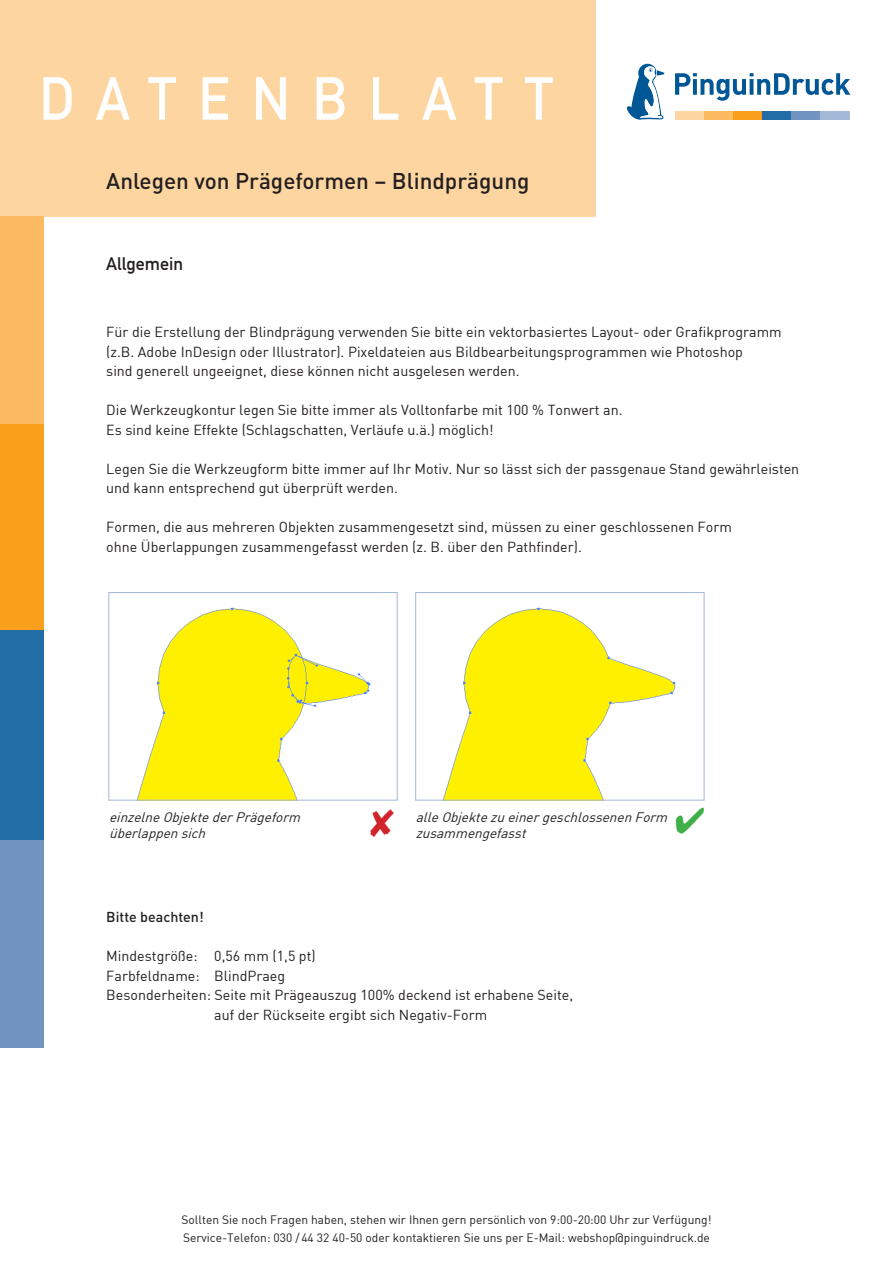
<style>
.page{position:relative;width:893px;height:1263px;background:#fff}
.page>*{position:absolute;margin:0;border:0;box-sizing:border-box;transform-origin:0 0}
.t1{font:500 22.5px "DIN";color:#231f20}
.t2{font:18px "DIN Mittelschrift";color:#231f20}
.t3{font:14.25px/19.5px "DIN";color:#231f20}
.t4{font:500 14.25px "DIN";color:#231f20}
.t5{font:italic 13.5px "DIN";color:#231f20}
.t6{font:12px/18px "DIN";color:#231f20}
</style>
<div class="page">
<div style="left:0;top:0;width:595px;height:216px;background:#fdd5a0"></div>
<div style="left:675px;top:111px;width:29px;height:9px;background:#fdd5a0"></div>
<div style="left:704px;top:111px;width:29px;height:9px;background:#fcba61"></div>
<div style="left:733px;top:111px;width:29px;height:9px;background:#f89f1c"></div>
<div style="left:762px;top:111px;width:30px;height:9px;background:#226da6"></div>
<div style="left:792px;top:111px;width:29px;height:9px;background:#7193c0"></div>
<div style="left:821px;top:111px;width:29px;height:9px;background:#a3b7d7"></div>
<svg style="left:675px;top:73px;width:175px;height:28px"></svg>
<svg style="left:627px;top:64px;width:37px;height:55px"></svg>
<div style="left:0;top:216px;width:43px;height:208px;background:#fcba61"></div>
<div style="left:0;top:424px;width:43px;height:206px;background:#f89f1c"></div>
<div style="left:0;top:630px;width:43px;height:210px;background:#226da6"></div>
<div style="left:0;top:840px;width:43px;height:208px;background:#7193c0"></div>
<svg style="left:43px;top:77px;width:510px;height:43px"></svg>
<img style="left:137px;top:607px;width:234px;height:191px">
<div style="left:108px;top:592px;width:290px;height:208px;border:1px solid #a3b7d7"></div>
<img style="left:443px;top:607px;width:233px;height:191px">
<div style="left:415px;top:592px;width:289px;height:208px;border:1px solid #a3b7d7"></div>
<p class="t1" style="left:106px;top:166px;width:425px">Anlegen von Prägeformen – Blindprägung</p>
<p class="t2" style="left:106px;top:253px;width:78px">Allgemein</p>
<p class="t3" style="left:106px;top:322px;width:677px">Für die Erstellung der Blindprägung verwenden Sie bitte ein vektorbasiertes Layout- oder Grafikprogramm (z.B. Adobe InDesign oder Illustrator). Pixeldateien aus Bildbearbeitungsprogrammen wie Photoshop<br>sind generell ungeeignet, diese können nicht ausgelesen werden.</p>
<p class="t3" style="left:106px;top:400px;width:518px">Die Werkzeugkontur legen Sie bitte immer als Volltonfarbe mit 100 % Tonwert an.<br>Es sind keine Effekte (Schlagschatten, Verläufe u.ä.) möglich!</p>
<p class="t3" style="left:106px;top:459px;width:694px">Legen Sie die Werkzeugform bitte immer auf Ihr Motiv. Nur so lässt sich der passgenaue Stand gewährleisten und kann entsprechend gut überprüft werden.</p>
<p class="t3" style="left:106px;top:517px;width:627px">Formen, die aus mehreren Objekten zusammengesetzt sind, müssen zu einer geschlossenen Form ohne Überlappungen zusammengefasst werden (z. B. über den Pathfinder).</p>
<p class="t5" style="left:109px;top:809px;width:197px">einzelneObjektederPrägeform</p>
<p class="t5" style="left:109px;top:825px;width:102px">überlappensich</p>
<p class="t5" style="left:416px;top:809px;width:257px">alleObjektezueinergeschlossenenForm</p>
<p class="t5" style="left:416px;top:825px;width:116px">zusammengefasst</p>
<p class="t4" style="left:106px;top:908px;width:99px">Bitte beachten!</p>
<p class="t3" style="left:106px;top:946px;width:211px">Mindestgröße: 0,56 mm (1,5 pt)</p>
<p class="t3" style="left:106px;top:966px;width:180px">Farbfeldname: BlindPraeg</p>
<p class="t3" style="left:106px;top:985px;width:468px">Besonderheiten: Seite mit Prägeauszug 100% deckend ist erhabene Seite,</p>
<p class="t3" style="left:214px;top:1005px;width:274px">auf der Rückseite ergibt sich Negativ-Form</p>
<p class="t6" style="left:182px;top:1210px;width:531px">Sollten Sie noch Fragen haben, stehen wir Ihnen gern persönlich von 9:00-20:00 Uhr zur Verfügung!<br>Service-Telefon: 030 / 44 32 40-50 oder kontaktieren Sie uns per E-Mail: webshop@pinguindruck.de</p>
</div>
